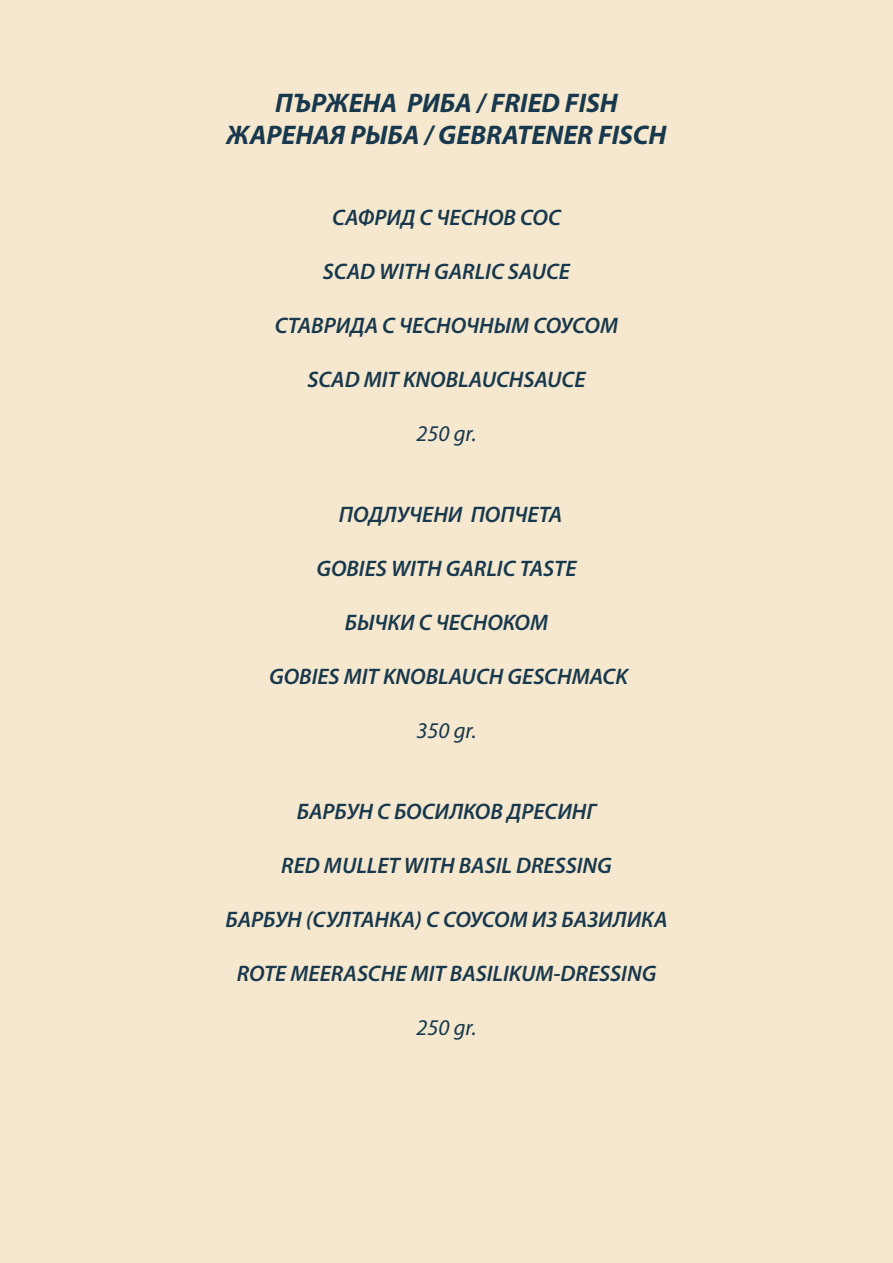
<style>
.page{position:relative;width:893px;height:1263px;background:#f5e8cf}
.page>*{position:absolute;margin:0;border:0;box-sizing:border-box;transform-origin:0 0}
.t1{font:italic 700 27px/32.4px "Myriad Pro";color:#18384d;text-align:center}
.t2{font:italic 600 22.5px "Myriad Pro";color:#18384d}
.t3{font:italic 22.5px "Myriad Pro";color:#18384d}
</style>
<div class="page">
<p class="t1" style="left:226px;top:86px;width:441px">ПЪРЖЕНА РИБА / FRIED FISH<br>ЖАРЕНАЯ РЫБА / GEBRATENER FISCH</p>
<p class="t2" style="left:332px;top:203px;width:230px">САФРИД С ЧЕСНОВ СОС</p>
<p class="t2" style="left:323px;top:257px;width:249px">SCAD WITH GARLIC SAUCE</p>
<p class="t2" style="left:275px;top:311px;width:345px">СТАВРИДА С ЧЕСНОЧНЫМ СОУСОМ</p>
<p class="t2" style="left:307px;top:365px;width:280px">SCAD MIT KNOBLAUCHSAUCE</p>
<p class="t3" style="left:416px;top:420px;width:62px">250 gr.</p>
<p class="t2" style="left:339px;top:500px;width:225px">ПОДЛУЧЕНИ ПОПЧЕТА</p>
<p class="t2" style="left:316px;top:554px;width:262px">GOBIES WITH GARLIC TASTE</p>
<p class="t2" style="left:345px;top:608px;width:205px">БЫЧКИ С ЧЕСНОКОМ</p>
<p class="t2" style="left:269px;top:662px;width:360px">GOBIES MIT KNOBLAUCH GESCHMACK</p>
<p class="t3" style="left:416px;top:717px;width:62px">350 gr.</p>
<p class="t2" style="left:297px;top:797px;width:301px">БАРБУН С БОСИЛКОВ ДРЕСИНГ</p>
<p class="t2" style="left:281px;top:851px;width:332px">RED MULLET WITH BASIL DRESSING</p>
<p class="t2" style="left:226px;top:905px;width:443px">БАРБУН (СУЛТАНКА) С СОУСОМ ИЗ БАЗИЛИКА</p>
<p class="t2" style="left:237px;top:959px;width:421px">ROTE MEERASCHE MIT BASILIKUM-DRESSING</p>
<p class="t3" style="left:416px;top:1014px;width:62px">250 gr.</p>
</div>
